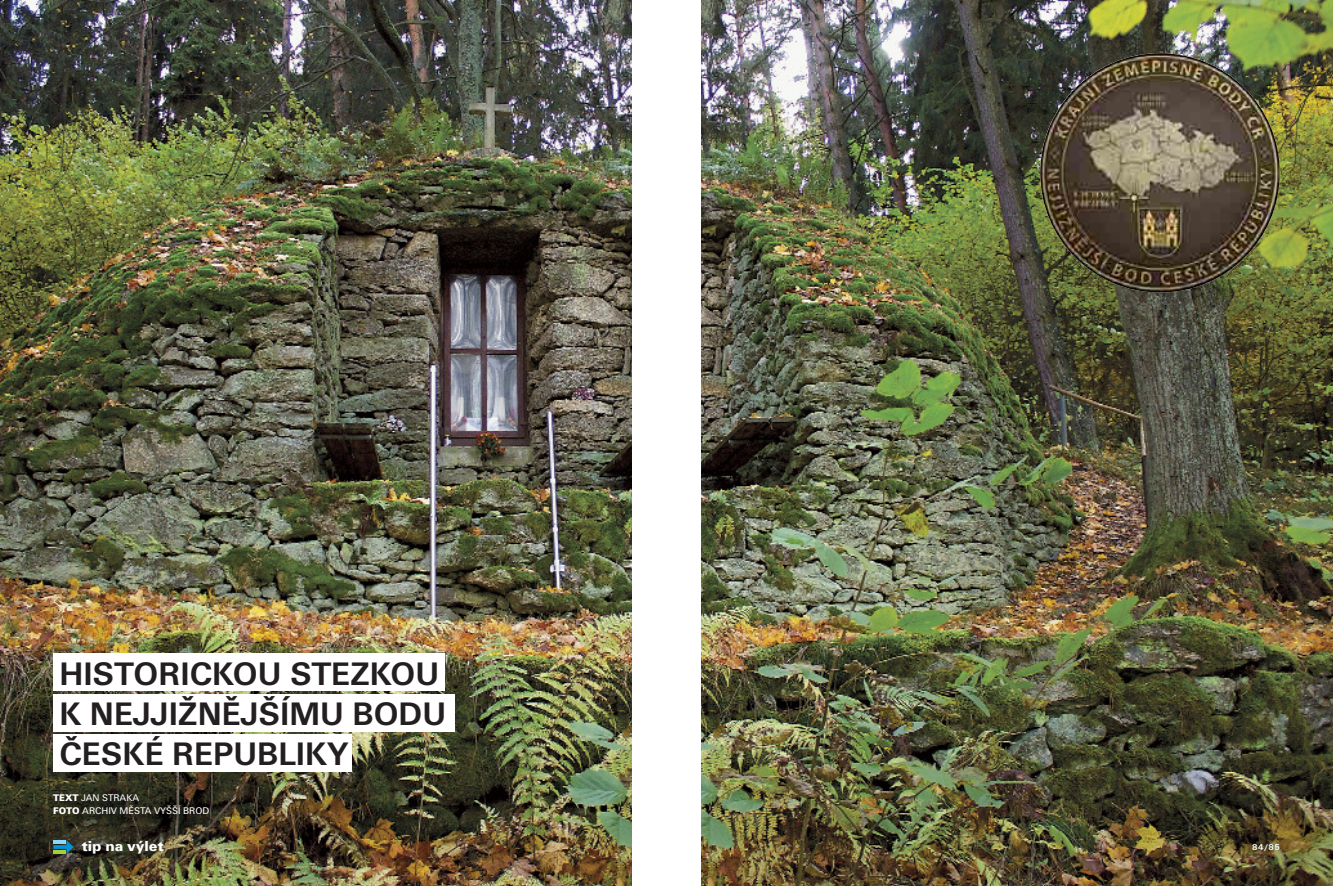
<style>
.page{position:relative;width:1333px;height:886px;background:#fff}
.page>*{position:absolute;margin:0;border:0;box-sizing:border-box;transform-origin:0 0}
.t1{font:700 33.75px/40px "Unitus TEE";color:#231f20}
.t2{font:15px "Unitus TEE Blac";color:#fff}
.t3{font:10px/13.1px "Unitus TEE";color:#fff}
.t4{font:700 8.75px "Unitus TEE";color:#fff}
.s1{font-family:"Unitus TEE Blac"}
</style>
<div class="page">
<img style="left:702px;top:0;width:630px;height:886px">
<img style="left:0;top:0;width:631px;height:886px">
<div style="left:53px;top:653px;width:392px;height:37px;background:#fff"></div>
<div style="left:53px;top:694px;width:401px;height:37px;background:#fff"></div>
<div style="left:53px;top:734px;width:299px;height:38px;background:#fff"></div>
<img style="left:47px;top:788px;width:205px;height:98px">
<img style="left:1040px;top:53px;width:239px;height:240px;border-radius:50%">
<p class="t1" style="left:59px;top:653px;width:388px">HISTORICKOU STEZKOU<br>K NEJJIŽNĚJŠÍMU BODU<br>ČESKÉ REPUBLIKY</p>
<p class="t3" style="left:53px;top:791px;width:158px"><span class="s1">TEXT</span> JAN STRAKA<br><span class="s1">FOTO</span> ARCHIV MĚSTA VYŠŠÍ BROD</p>
<p class="t2" style="left:82px;top:837px;width:83px">tip na výlet</p>
<p class="t4" style="left:1252px;top:842px;width:29px">84/85</p>
</div>
